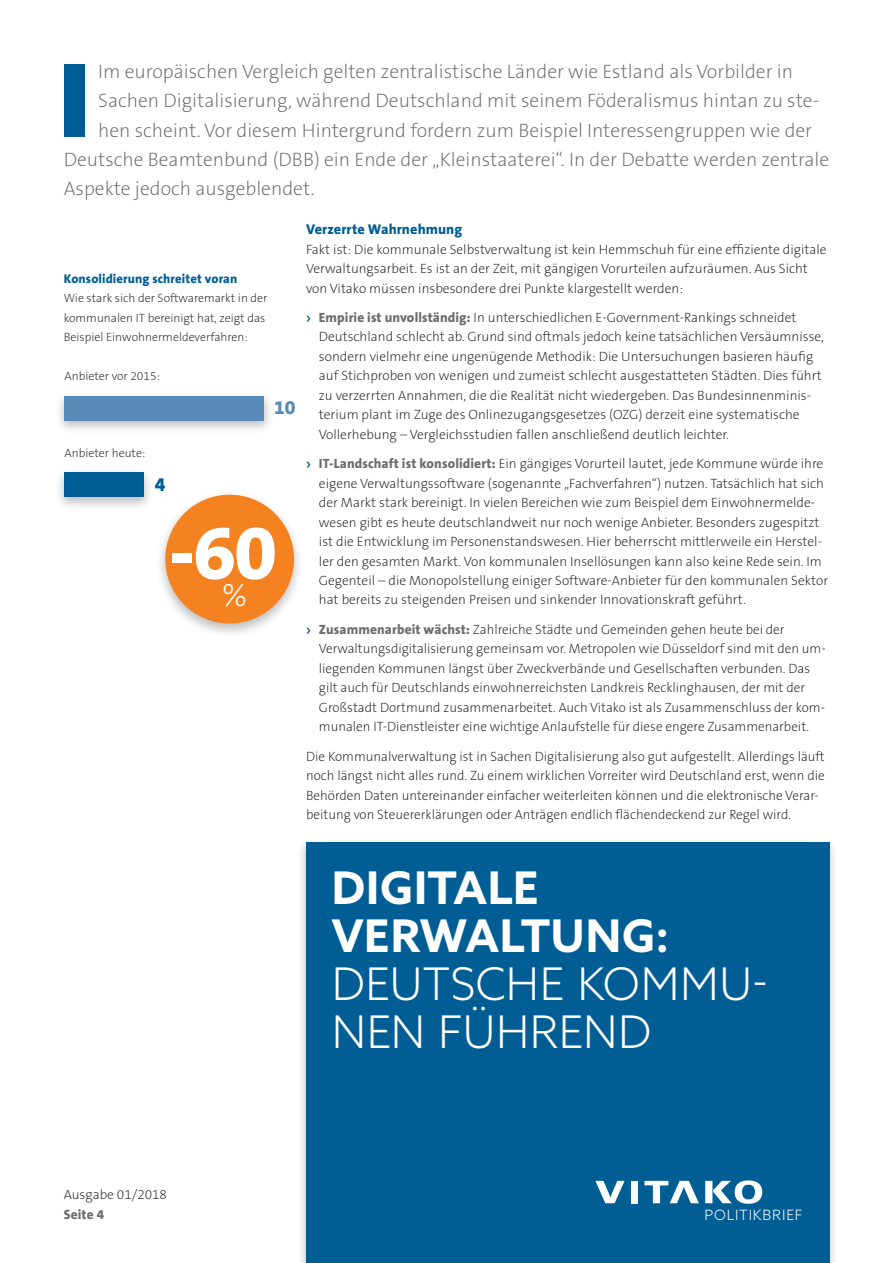
<style>
.page{position:relative;width:893px;height:1263px;background:#fff}
.page>*{position:absolute;margin:0;border:0;box-sizing:border-box;transform-origin:0 0}
.t1{font:900 100.35px "Azo Sans";color:#005e95}
.t2{font:800 77.25px "The Sans B8";color:#fff}
.t3{font:300 45px/48px "Azo Sans";letter-spacing:.005em;color:#fff}
.t4{font:700 45px/48px "Azo Sans";letter-spacing:.015em;color:#fff}
.t5{font:200 33.6px "The Sans B2";color:#fff}
.t6{font:200 19.5px "The Sans B2";color:#6c6d70}
.t7{font:800 19.5px "The Mix B8";color:#588bb7}
.t8{font:800 19.5px "The Mix B8";color:#005e95}
.t9{font:800 14.25px "The Sans B8";letter-spacing:.005em;color:#005e95}
.t10{font:300 14.25px "Azo Sans";letter-spacing:.055em;color:#fff}
.t11{font:200 13.5px/19.5px "The Sans B2";color:#231f20}
.t12{font:800 13.5px "The Sans B8";letter-spacing:.01em;color:#6c6d70}
.t13{font:800 12.75px "The Sans B8";letter-spacing:.01em;color:#005e95}
.t14{font:200 12px/19.5px "The Sans B2";color:#231f20}
.s1{font-family:"Azo Sans";font-weight:700;color:#005e95}
.s2{font-family:"The Sans B8";font-weight:800;color:#6c6d70}
</style>
<div class="page">
<div style="left:297px;top:838px;width:541px;height:425px;background:#231f20;opacity:.3"></div>
<div style="left:306px;top:842px;width:523px;height:421px;background:#005e95"></div>
<svg style="left:595px;top:1181px;width:30px;height:22px"></svg>
<div style="left:631px;top:1181px;width:7px;height:22px;background:#fff"></div>
<svg style="left:644px;top:1181px;width:55px;height:22px"></svg>
<svg style="left:705px;top:1180px;width:57px;height:24px"></svg>
<div style="left:64px;top:396px;width:200px;height:25px;background:#588bb7"></div>
<div style="left:64px;top:472px;width:80px;height:25px;background:#005e95"></div>
<img style="left:151px;top:485px;width:148px;height:149px">
<div style="left:165px;top:495px;width:129px;height:128px;background:#f58220;border-radius:50%"></div>
<h1 class="t1" style="left:58px;top:34px;width:34px">I</h1>
<h3 class="t6" style="left:98px;top:61px;width:696px">Im europäischen Vergleich gelten zentralistische Länder wie Estland als Vorbilder in</h3>
<h3 class="t6" style="left:98px;top:90px;width:722px">Sachen Digitalisierung, während Deutschland mit seinem Föderalismus hintan zu ste-</h3>
<h3 class="t6" style="left:98px;top:120px;width:715px">hen scheint. Vor diesem Hintergrund fordern zum Beispiel Interessengruppen wie der</h3>
<h3 class="t6" style="left:64px;top:149px;width:767px">Deutsche Beamtenbund (DBB) ein Ende der „Kleinstaaterei“. In der Debatte werden zentrale</h3>
<h3 class="t6" style="left:64px;top:178px;width:252px">Aspekte jedoch ausgeblendet.</h3>
<p class="t13" style="left:64px;top:272px;width:175px">Konsolidierung schreitet voran</p>
<p class="t14" style="left:64px;top:289px;width:205px">Wie stark sich der Softwaremarkt in der kommunalen IT bereinigt hat, zeigt das<br>Beispiel Einwohnermeldeverfahren:</p>
<p class="t14" style="left:64px;top:367px;width:97px">Anbieter vor 2015:</p>
<p class="t14" style="left:64px;top:443px;width:82px">Anbieter heute:</p>
<h3 class="t8" style="left:155px;top:473px;width:12px">4</h3>
<h3 class="t7" style="left:274px;top:397px;width:23px">10</h3>
<h2 class="t2" style="left:169px;top:511px;width:109px">-60</h2>
<h3 class="t5" style="left:222px;top:577px;width:26px">%</h3>
<p class="t9" style="left:306px;top:222px;width:157px">Verzerrte Wahrnehmung</p>
<p class="t11" style="left:306px;top:240px;width:522px">Fakt ist: Die kommunale Selbstverwaltung ist kein Hemmschuh für eine effiziente digitale<br>Verwaltungsarbeit. Es ist an der Zeit, mit gängigen Vorurteilen aufzuräumen. Aus Sicht von Vitako müssen insbesondere drei Punkte klargestellt werden:</p>
<p class="t11" style="left:319px;top:308px;width:507px;text-indent:-13px"><span class="s1">›</span> <span class="s2">Empirie ist unvollständig:</span> In unterschiedlichen E-Government-Rankings schneidet Deutschland schlecht ab. Grund sind oftmals jedoch keine tatsächlichen Versäumnisse, sondern vielmehr eine ungenügende Methodik: Die Untersuchungen basieren häufig auf Stichproben von wenigen und zumeist schlecht ausgestatteten Städten. Dies führt zu verzerrten Annahmen, die die Realität nicht wiedergeben. Das Bundesinnenminis&shy;terium plant im Zuge des Onlinezugangsgesetzes (OZG) derzeit eine systematische Vollerhebung – Vergleichsstudien fallen anschließend deutlich leichter.</p>
<p class="t11" style="left:319px;top:454px;width:511px;text-indent:-13px"><span class="s1">›</span> <span class="s2">IT-Landschaft ist konsolidiert:</span> Ein gängiges Vorurteil lautet, jede Kommune würde ihre eigene Verwaltungssoftware (sogenannte „Fachverfahren“) nutzen. Tatsächlich hat sich der Markt stark bereinigt. In vielen Bereichen wie zum Beispiel dem Einwohnermelde&shy;wesen gibt es heute deutschlandweit nur noch wenige Anbieter. Besonders zugespitzt ist die Entwicklung im Personenstandswesen. Hier beherrscht mittlerweile ein Herstel&shy;ler den gesamten Markt. Von kommunalen Insellösungen kann also keine Rede sein. Im Gegenteil – die Monopolstellung einiger Software-Anbieter für den kommunalen Sektor hat bereits zu steigenden Preisen und sinkender Innovationskraft geführt.</p>
<p class="t11" style="left:319px;top:620px;width:508px;text-indent:-13px"><span class="s1">›</span> <span class="s2">Zusammenarbeit wächst:</span> Zahlreiche Städte und Gemeinden gehen heute bei der Verwaltungsdigitalisierung gemeinsam vor. Metropolen wie Düsseldorf sind mit den um&shy;liegenden Kommunen längst über Zweckverbände und Gesellschaften verbunden. Das gilt auch für Deutschlands einwohnerreichsten Landkreis Recklinghausen, der mit der Großstadt Dortmund zusammenarbeitet. Auch Vitako ist als Zusammenschluss der kom&shy;munalen IT-Dienstleister eine wichtige Anlaufstelle für diese engere Zusammenarbeit.</p>
<p class="t11" style="left:306px;top:747px;width:520px">Die Kommunalverwaltung ist in Sachen Digitalisierung also gut aufgestellt. Allerdings läuft noch längst nicht alles rund. Zu einem wirklichen Vorreiter wird Deutschland erst, wenn die Behörden Daten untereinander einfacher weiterleiten können und die elektronische Verar&shy;beitung von Steuererklärungen oder Anträgen endlich flächendeckend zur Regel wird.</p>
<h3 class="t4" style="left:332px;top:863px;width:339px">DIGITALE<br>VERWALTUNG:</h3>
<h3 class="t3" style="left:332px;top:959px;width:438px">DEUTSCHE KOMMU-<br>NEN FÜHREND</h3>
<p class="t11" style="left:64px;top:1185px;width:105px">Ausgabe 01/2018</p>
<p class="t12" style="left:64px;top:1207px;width:42px">Seite 4</p>
<p class="t10" style="left:704px;top:1205px;width:100px">POLITIKBRIEF</p>
</div>
